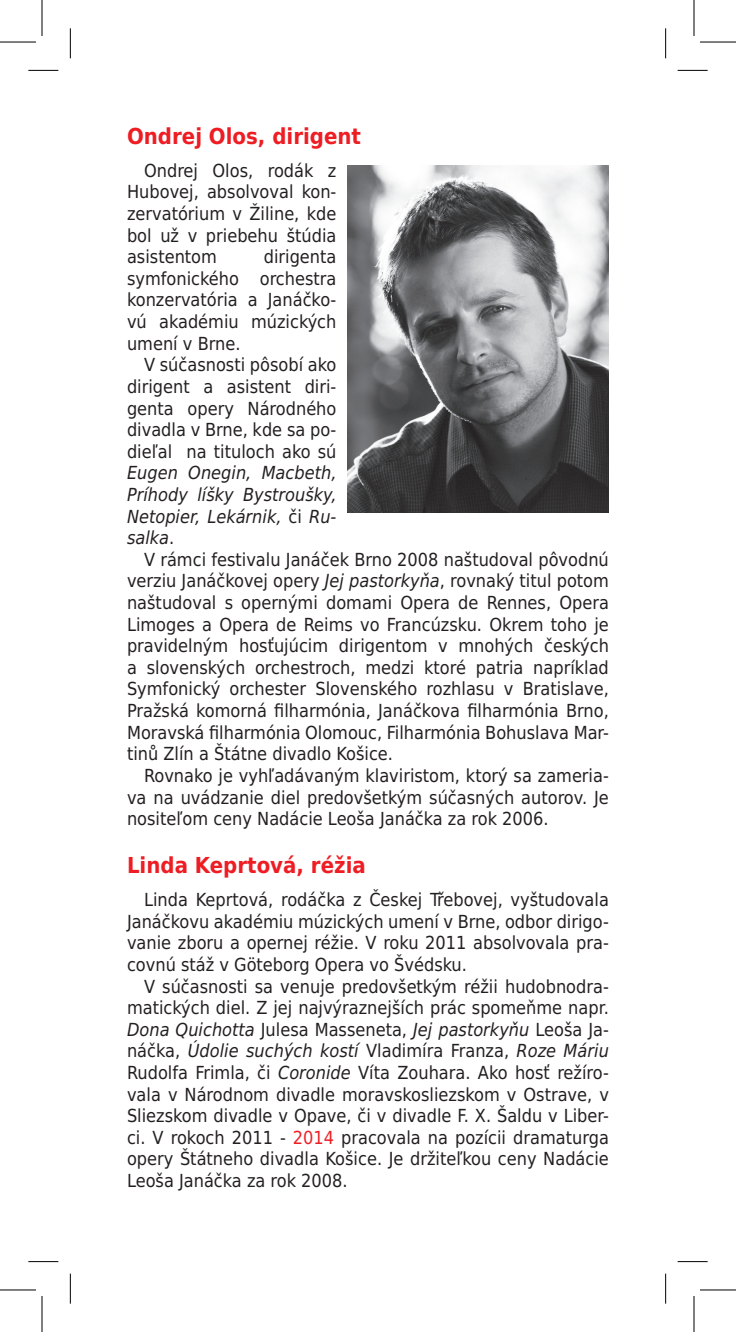
<style>
.page{position:relative;width:736px;height:1332px;background:#fff}
.page>*{position:absolute;margin:0;border:0;box-sizing:border-box;transform-origin:0 0}
.t1{font:700 22px "DejaVu Sans Condensed";color:#ee1d23}
.t2{font:18px/21.6px "DejaVu Sans Condensed";color:#231f20;text-align:justify}
.t3{font:italic 18px/21.6px "DejaVu Sans Condensed";color:#231f20;text-align:justify}
.s1{font-style:normal}
.s2{font-style:italic}
.s3{color:#ee1d23}
</style>
<div class="page">
<img style="left:348px;top:165px;width:261px;height:348px">
<hr style="left:28px;top:70px;width:30px;height:1px;background:#000">
<hr style="left:678px;top:70px;width:30px;height:1px;background:#000">
<hr style="left:28px;top:1261px;width:30px;height:1px;background:#000">
<hr style="left:678px;top:1261px;width:30px;height:1px;background:#000">
<hr style="left:70px;top:28px;width:1px;height:30px;background:#000">
<hr style="left:70px;top:1273px;width:1px;height:30px;background:#000">
<hr style="left:665px;top:28px;width:1px;height:30px;background:#000">
<hr style="left:665px;top:1273px;width:1px;height:30px;background:#000">
<hr style="left:0;top:42px;width:36px;height:1px;background:#000">
<hr style="left:700px;top:42px;width:36px;height:1px;background:#000">
<hr style="left:0;top:1289px;width:36px;height:1px;background:#000">
<hr style="left:700px;top:1289px;width:36px;height:1px;background:#000">
<hr style="left:42px;top:0;width:1px;height:36px;background:#000">
<hr style="left:42px;top:1295px;width:1px;height:36px;background:#000">
<hr style="left:694px;top:0;width:1px;height:36px;background:#000">
<hr style="left:694px;top:1295px;width:1px;height:36px;background:#000">
<p class="t1" style="left:127px;top:118px;width:235px">Ondrej Olos, dirigent</p>
<p class="t2" style="left:127px;top:159px;width:211px;text-indent:17px">Ondrej Olos, rodák z Hubovej, absolvoval kon&shy;zervatórium v Žiline, kde bol už v priebehu štúdia asistentom</p>
<p class="t2" style="left:127px;top:246px;width:211px;text-indent:137px">dirigenta symfonického orchestra konzervatória a Janáčko&shy;vú akadémiu múzických umení v Brne.</p>
<p class="t2" style="left:127px;top:354px;width:211px;text-indent:17px">V súčasnosti pôsobí ako dirigent a asistent diri&shy;genta opery Národného divadla v Brne, kde sa po&shy;dieľal na tituloch ako sú</p>
<p class="t3" style="left:127px;top:462px;width:211px">Eugen Onegin, Macbeth, Príhody líšky Bystroušky, Netopier, Lekárnik, <span class="s1">či</span> Ru&shy;salka<span class="s1">.</span></p>
<p class="t2" style="left:127px;top:548px;width:483px;text-indent:17px">V rámci festivalu Janáček Brno 2008 naštudoval pôvodnú verziu Janáčkovej opery <span class="s2">Jej pastorkyňa</span>, rovnaký titul potom naštudoval s opernými domami Opera de Rennes, Opera Limoges a Opera de Reims vo Francúzsku. Okrem toho je pravidelným hosťujúcim dirigentom v mnohých českých a slovenských orchestroch, medzi ktoré patria napríklad Symfonický orchester Slovenského rozhlasu v Bratislave, Pražská komorná filharmónia, Janáčkova filharmónia Brno, Moravská filharmónia Olomouc, Filharmónia Bohuslava Mar&shy;tinů Zlín a Štátne divadlo Košice.</p>
<p class="t2" style="left:127px;top:764px;width:483px;text-indent:17px">Rovnako je vyhľadávaným klaviristom, ktorý sa zameria&shy;va na uvádzanie diel predovšetkým súčasných autorov. Je nositeľom ceny Nadácie Leoša Janáčka za rok 2006.</p>
<p class="t1" style="left:127px;top:847px;width:240px">Linda Keprtová, réžia</p>
<p class="t2" style="left:127px;top:888px;width:483px;text-indent:17px">Linda Keprtová, rodáčka z Českej Třebovej, vyštudovala Janáčkovu akadémiu múzických umení v Brne, odbor dirigo&shy;vanie zboru a opernej réžie. V roku 2011 absolvovala pra&shy;covnú stáž v Göteborg Opera vo Švédsku.</p>
<p class="t2" style="left:127px;top:974px;width:483px;text-indent:17px">V súčasnosti sa venuje predovšetkým réžii hudobnodra&shy;matických diel. Z jej najvýraznejších prác spomeňme napr.<br><span class="s2">Dona Quichotta</span> Julesa Masseneta, <span class="s2">Jej pastorkyňu</span> Leoša Ja&shy;náčka, <span class="s2">Údolie suchých kostí</span> Vladimíra Franza, <span class="s2">Roze Máriu </span>Rudolfa Frimla, či <span class="s2">Coronide</span> Víta Zouhara. Ako hosť režíro&shy;vala v Národnom divadle moravskosliezskom v Ostrave, v Sliezskom divadle v Opave, či v divadle F. X. Šaldu v Liber&shy;ci. V rokoch 2011 - <span class="s3">2014</span> pracovala na pozícii dramaturga opery Štátneho divadla Košice. Je držiteľkou ceny Nadácie Leoša Janáčka za rok 2008.</p>
</div>
